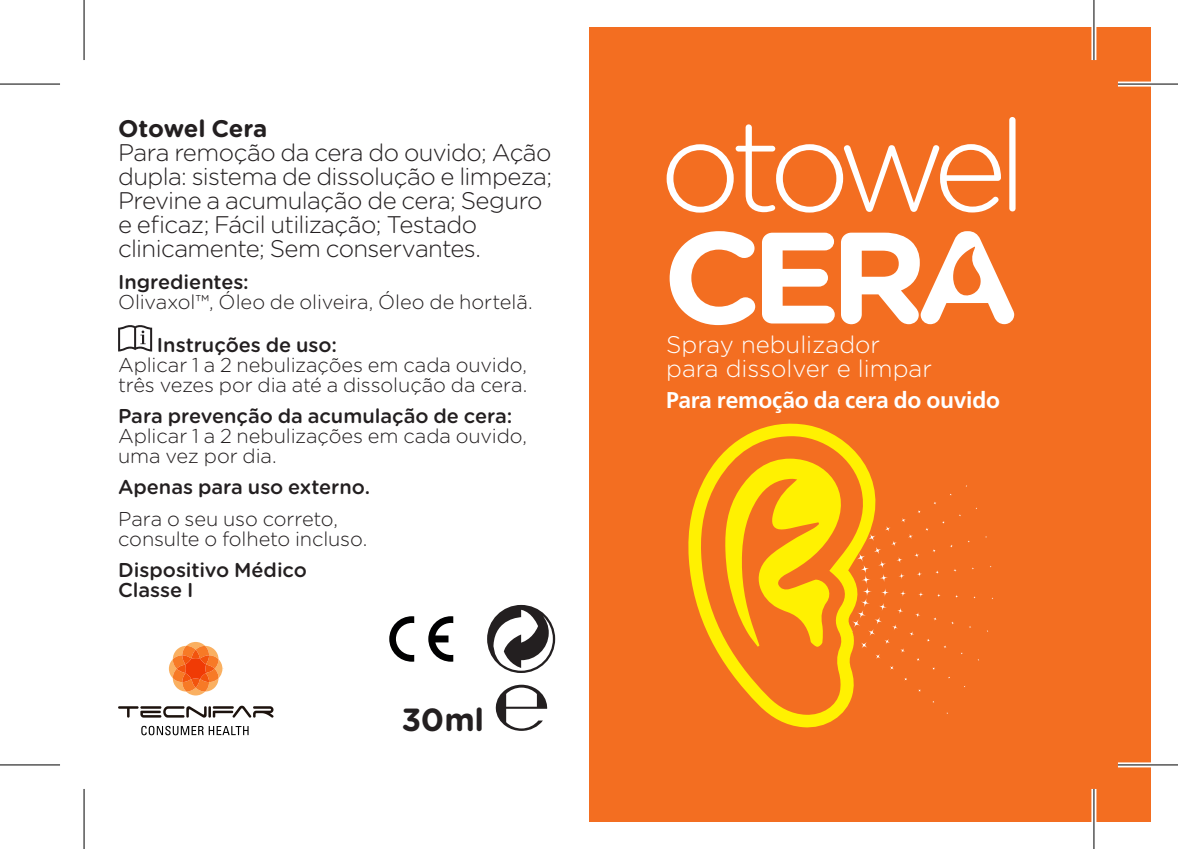
<style>
.page{position:relative;width:1178px;height:849px;background:#fff}
.page>*{position:absolute;margin:0;border:0;box-sizing:border-box;transform-origin:0 0}
.t1{font:700 32px "Gotham Rounded";color:#231f20}
.t2{font:300 24px/24px "Gotham Rounded";letter-spacing:-.025em;color:#231f20}
.t3{font:300 24px/24px "Gotham Rounded";color:#fff}
.t4{font:700 24px "Gotham Rounded";letter-spacing:-.01em;color:#231f20}
.t5{font:700 22.8px "Frutiger LT Std";letter-spacing:-.01em;color:#fff}
.t6{font:300 20px/20px "Gotham Rounded";letter-spacing:-.005em;color:#231f20}
.t7{font:500 20px/20px "Gotham Rounded";color:#231f20}
.s1{font-weight:500}
</style>
<div class="page">
<div style="left:589px;top:27px;width:561px;height:794px;background:#f36e21"></div>
<svg style="left:487px;top:604px;width:68px;height:68px"></svg>
<svg style="left:495px;top:684px;width:52px;height:46px"></svg>
<svg style="left:118px;top:325px;width:34px;height:26px"></svg>
<svg style="left:666px;top:117px;width:349px;height:95px"></svg>
<svg style="left:762px;top:232px;width:72px;height:91px"></svg>
<svg style="left:669px;top:231px;width:86px;height:94px"></svg>
<svg style="left:841px;top:231px;width:172px;height:93px"></svg>
<svg style="left:893px;top:493px;width:100px;height:221px"></svg>
<svg style="left:688px;top:423px;width:205px;height:305px"></svg>
<svg style="left:169px;top:642px;width:53px;height:53px"></svg>
<svg style="left:118px;top:705px;width:155px;height:12px"></svg>
<svg style="left:141px;top:725px;width:62px;height:10px"></svg>
<svg style="left:209px;top:726px;width:39px;height:9px"></svg>
<svg style="left:389px;top:616px;width:25px;height:45px"></svg>
<svg style="left:428px;top:616px;width:25px;height:45px"></svg>
<div style="left:1117px;top:82px;width:60px;height:5px;background:#fff"></div>
<svg style="left:0;top:765px;width:60px;height:1px"></svg>
<svg style="left:1118px;top:762px;width:59px;height:5px"></svg>
<div style="left:1091px;top:0;width:5px;height:60px;background:#8f8f8f"></div>
<div style="left:1091px;top:788px;width:5px;height:60px;background:#8f8f8f"></div>
<hr style="left:0;top:83px;width:60px;height:2px;background:#000">
<hr style="left:1117px;top:83px;width:60px;height:2px;background:#000">
<hr style="left:0;top:764px;width:60px;height:1px;background:#000">
<hr style="left:1117px;top:764px;width:60px;height:1px;background:#000">
<hr style="left:83px;top:0;width:2px;height:60px;background:#000">
<hr style="left:83px;top:788px;width:2px;height:60px;background:#000">
<hr style="left:1092px;top:0;width:2px;height:60px;background:#000">
<hr style="left:1092px;top:788px;width:2px;height:60px;background:#000">
<p class="t4" style="left:118px;top:111px;width:151px">Otowel Cera</p>
<p class="t2" style="left:118px;top:140px;width:435px">Para remoção da cera do ouvido; Ação dupla: sistema de dissolução e limpeza; Previne a acumulação de cera; Seguro e eficaz; Fácil utilização; Testado clinicamente; Sem conservantes.</p>
<p class="t6" style="left:118px;top:271px;width:416px"><span class="s1">Ingredientes:<br></span>Olivaxol™, Óleo de oliveira, Óleo de hortelã.</p>
<p class="t6" style="left:118px;top:333px;width:411px;text-indent:39px"><span class="s1">Instruções de uso:<br></span>Aplicar 1 a 2 nebulizações em cada ouvido, três vezes por dia até a dissolução da cera.</p>
<p class="t6" style="left:118px;top:405px;width:410px"><span class="s1">Para prevenção da acumulação de cera:<br></span>Aplicar 1 a 2 nebulizações em cada ouvido, uma vez por dia.</p>
<p class="t7" style="left:118px;top:476px;width:253px">Apenas para uso externo.</p>
<p class="t6" style="left:118px;top:507px;width:251px">Para o seu uso correto, consulte o folheto incluso.</p>
<p class="t7" style="left:118px;top:559px;width:190px">Dispositivo Médico<br>Classe I</p>
<p class="t1" style="left:401px;top:696px;width:84px">30ml</p>
<p class="t3" style="left:666px;top:331px;width:267px">Spray nebulizador para dissolver e limpar</p>
<p class="t5" style="left:666px;top:386px;width:335px">Para remoção da cera do ouvido</p>
</div>
